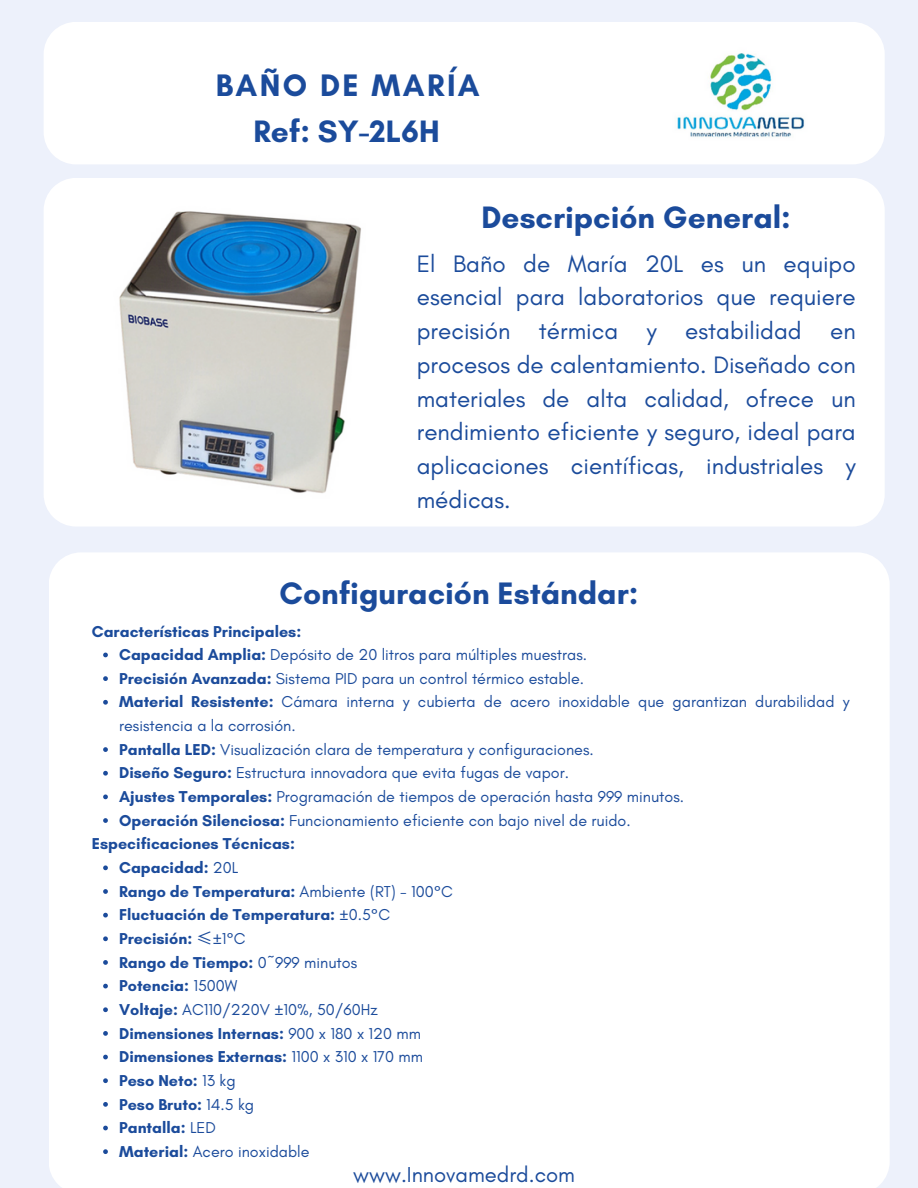
<style>
.page{position:relative;width:918px;height:1188px;background:#edf1fb}
.page>*{position:absolute;margin:0;border:0;box-sizing:border-box;transform-origin:0 0}
.t1{font:700 31.65px "Glacial Indifference";color:#1b4b9b}
.t2{font:700 31.65px "Glacial Indifference";letter-spacing:.075em;color:#1b4b9b}
.t3{font:700 31.5px "Glacial Indifference";color:#1b4b9b}
.t4{font:24.3px/33.8px "Glacial Indifference";color:#1b4b9b;text-align:justify}
.t5{font:22.05px "Glacial Indifference";color:#1b4b9b}
.t6{font:16.05px/23.7px "Glacial Indifference";color:#1b4b9b}
.t7{font:700 16.05px "Glacial Indifference";color:#1b4b9b}
.s1{font-weight:700}
.s2{font-weight:400}
.s3{font-family:"Noto Sans";font-weight:400}
.s4{font-family:"Noto Sans CJ Ksc";font-weight:400}
.s5{font-family:"Noto Sans"}
</style>
<div class="page">
<div style="left:44px;top:22px;width:841px;height:142px;background:#fff"></div>
<div style="left:49px;top:553px;width:841px;height:635px;background:#fff"></div>
<div style="left:44px;top:178px;width:841px;height:348px;background:#fff"></div>
<img style="left:659px;top:31px;width:167px;height:124px">
<img style="left:114px;top:200px;width:262px;height:300px">
<svg style="left:103px;top:653px;width:5px;height:4px"></svg>
<svg style="left:103px;top:676px;width:5px;height:5px"></svg>
<svg style="left:103px;top:700px;width:5px;height:5px"></svg>
<svg style="left:103px;top:747px;width:5px;height:5px"></svg>
<svg style="left:103px;top:771px;width:5px;height:5px"></svg>
<svg style="left:103px;top:795px;width:5px;height:4px"></svg>
<svg style="left:103px;top:818px;width:5px;height:5px"></svg>
<svg style="left:103px;top:865px;width:5px;height:5px"></svg>
<svg style="left:103px;top:889px;width:5px;height:5px"></svg>
<svg style="left:103px;top:913px;width:5px;height:5px"></svg>
<svg style="left:103px;top:936px;width:5px;height:5px"></svg>
<svg style="left:103px;top:960px;width:5px;height:5px"></svg>
<svg style="left:103px;top:984px;width:5px;height:4px"></svg>
<svg style="left:103px;top:1007px;width:5px;height:5px"></svg>
<svg style="left:103px;top:1031px;width:5px;height:5px"></svg>
<svg style="left:103px;top:1055px;width:5px;height:4px"></svg>
<svg style="left:103px;top:1078px;width:5px;height:5px"></svg>
<svg style="left:103px;top:1102px;width:5px;height:5px"></svg>
<svg style="left:103px;top:1126px;width:5px;height:4px"></svg>
<svg style="left:103px;top:1149px;width:5px;height:5px"></svg>
<p class="t2" style="left:216px;top:65px;width:266px">BAÑO DE MARÍA</p>
<p class="t3" style="left:253px;top:112px;width:188px">Ref: SY-2L6H</p>
<p class="t3" style="left:482px;top:198px;width:311px">Descripción General:</p>
<p class="t4" style="left:417px;top:246px;width:440px">El Baño de María 20L es un equipo esencial para laboratorios que requiere precisión térmica y estabilidad en procesos de calentamiento. Diseñado con materiales de alta calidad, ofrece un rendimiento eficiente y seguro, ideal para aplicaciones científicas, industriales y médicas.</p>
<p class="t1" style="left:280px;top:573px;width:360px">Configuración Estándar:</p>
<h2 class="t7" style="left:92px;top:621px;width:211px">Características Principales:</h2>
<p class="t6" style="left:119px;top:643px;width:470px"><span class="s1">Capacidad Amplia:</span> Depósito de 20 litros para múltiples muestras.</p>
<p class="t6" style="left:119px;top:666px;width:467px"><span class="s1">Precisión Avanzada:</span> Sistema PID para un control térmico estable.</p>
<h2 class="t6" style="left:119px;top:690px;width:732px"><span class="s1">Material Resistente:</span> Cámara interna y cubierta de acero inoxidable que garantizan durabilidad y resistencia a la corrosión.</h2>
<h3 class="t6" style="left:119px;top:737px;width:476px"><span class="s1">Pantalla LED:</span> Visualización clara de temperatura y configuraciones.</h3>
<h2 class="t6" style="left:119px;top:761px;width:452px"><span class="s1">Diseño Seguro:</span> Estructura innovadora que evita fugas de vapor.</h2>
<h4 class="t6" style="left:119px;top:785px;width:567px"><span class="s1">Ajustes Temporales:</span> Programación de tiempos de operación hasta 999 minutos.</h4>
<p class="t6" style="left:119px;top:808px;width:513px"><span class="s1">Operación Silenciosa:</span> Funcionamiento eficiente con bajo nivel de ruido.</p>
<p class="t7" style="left:92px;top:834px;width:205px">Especificaciones Técnicas:</p>
<p class="t7" style="left:119px;top:858px;width:121px">Capacidad: <span class="s2">20L</span></p>
<p class="t7" style="left:119px;top:881px;width:335px">Rango de Temperatura: <span class="s2">Ambiente (RT) - 100°C</span></p>
<p class="t7" style="left:119px;top:905px;width:272px">Fluctuación de Temperatura: <span class="s3">±</span><span class="s2">0.5°C</span></p>
<p class="t7" style="left:119px;top:929px;width:128px">Precisión: <span class="s4">≤</span><span class="s3">±</span><span class="s2">1°C</span></p>
<p class="t7" style="left:119px;top:952px;width:240px">Rango de Tiempo: <span class="s2">0~999 minutos</span></p>
<h4 class="t7" style="left:119px;top:976px;width:120px">Potencia: <span class="s2">1500W</span></h4>
<p class="t6" style="left:119px;top:997px;width:260px"><span class="s1">Voltaje:</span> AC110/220V <span class="s5">±</span>10%, 50/60Hz</p>
<p class="t7" style="left:119px;top:1023px;width:303px">Dimensiones Internas: <span class="s2">900 x 180 x 120 mm</span></p>
<p class="t7" style="left:119px;top:1047px;width:306px">Dimensiones Externas: <span class="s2">1100 x 310 x 170 mm</span></p>
<p class="t7" style="left:119px;top:1071px;width:118px">Peso Neto: <span class="s2">13 kg</span></p>
<p class="t7" style="left:119px;top:1094px;width:137px">Peso Bruto: <span class="s2">14.5 kg</span></p>
<p class="t7" style="left:119px;top:1118px;width:98px">Pantalla: <span class="s2">LED</span></p>
<p class="t6" style="left:119px;top:1139px;width:192px"><span class="s1">Material:</span> Acero inoxidable</p>
<p class="t5" style="left:353px;top:1161px;width:223px">www.Innovamedrd.com</p>
</div>
